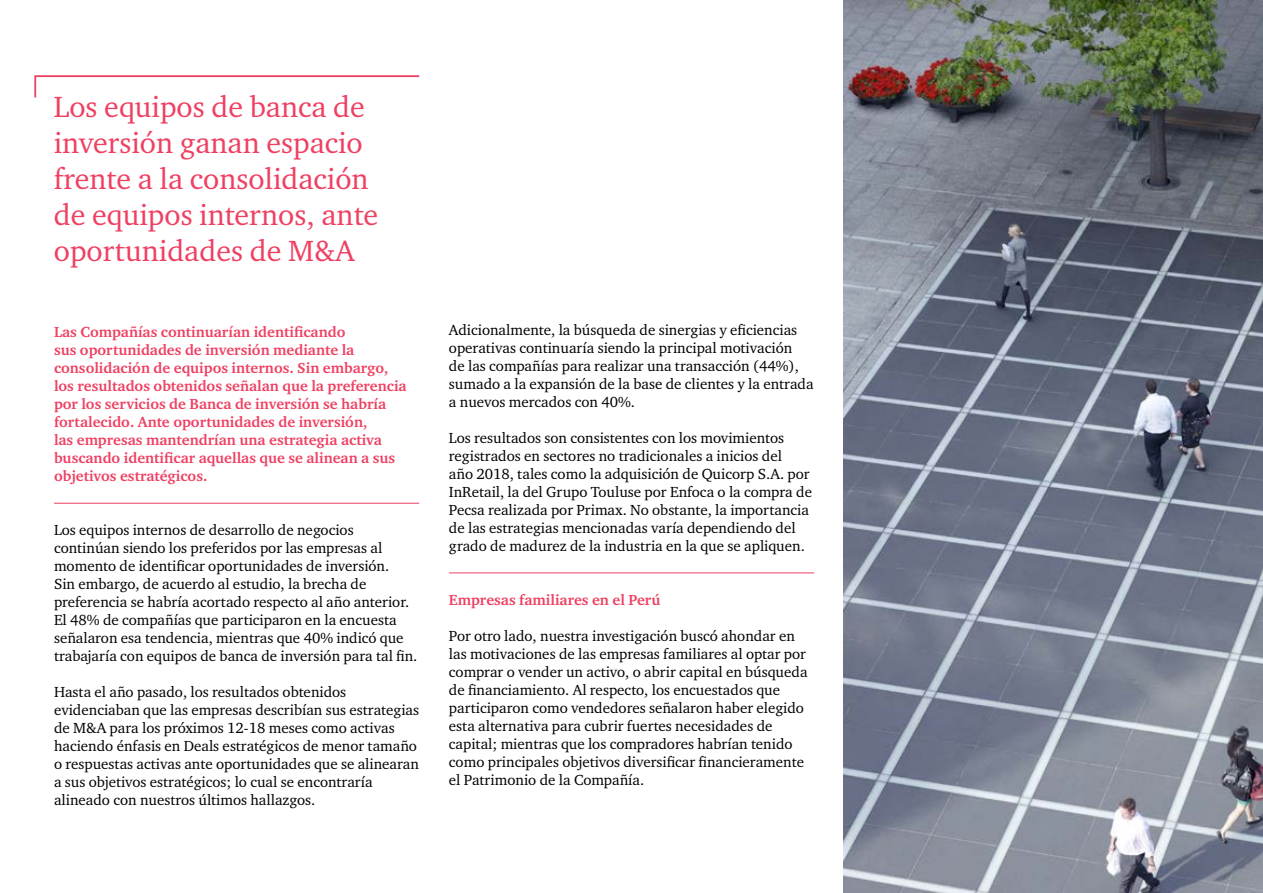
<style>
.page{position:relative;width:1263px;height:893px;background:#fff}
.page>*{position:absolute;margin:0;border:0;box-sizing:border-box;transform-origin:0 0}
.t1{font:30px/36px "Charter ITC Pro";color:#ef4062}
.t2{font:15px/18px "Charter ITC Pro";color:#000}
.t3{font:700 15px/18px "Charter ITC Pro";color:#ef4062}
</style>
<div class="page">
<svg style="left:34px;top:75px;width:386px;height:23px"></svg>
<img style="left:844px;top:0;width:419px;height:893px">
<hr style="left:54px;top:503px;width:365px;height:1px;background:#ef4062">
<hr style="left:449px;top:572px;width:365px;height:1px;background:#ef4062">
<h1 class="t1" style="left:54px;top:89px;width:326px">Los equipos de banca de inversión ganan espacio frente a la consolidación de equipos internos, ante oportunidades de M&amp;A</h1>
<p class="t3" style="left:54px;top:323px;width:354px">Las Compañías continuarían identificando<br>sus oportunidades de inversión mediante la consolidación de equipos internos. Sin embargo, los resultados obtenidos señalan que la preferencia por los servicios de Banca de inversión se habría fortalecido. Ante oportunidades de inversión,<br>las empresas mantendrían una estrategia activa buscando identificar aquellas que se alinean a sus objetivos estratégicos.</p>
<p class="t2" style="left:54px;top:521px;width:365px">Los equipos internos de desarrollo de negocios continúan siendo los preferidos por las empresas al momento de identificar oportunidades de inversión.<br>Sin embargo, de acuerdo al estudio, la brecha de preferencia se habría acortado respecto al año anterior.<br>El 48% de compañías que participaron en la encuesta señalaron esa tendencia, mientras que 40% indicó que trabajaría con equipos de banca de inversión para tal fin.</p>
<p class="t2" style="left:54px;top:683px;width:367px">Hasta el año pasado, los resultados obtenidos evidenciaban que las empresas describían sus estrategias de M&amp;A para los próximos 12-18 meses como activas haciendo énfasis en Deals estratégicos de menor tamaño o respuestas activas ante oportunidades que se alinearan a sus objetivos estratégicos; lo cual se encontraría alineado con nuestros últimos hallazgos.</p>
<p class="t2" style="left:449px;top:321px;width:366px">Adicionalmente, la búsqueda de sinergias y eficiencias operativas continuaría siendo la principal motivación<br>de las compañías para realizar una transacción (44%), sumado a la expansión de la base de clientes y la entrada a nuevos mercados con 40%.</p>
<p class="t2" style="left:449px;top:429px;width:365px">Los resultados son consistentes con los movimientos registrados en sectores no tradicionales a inicios del<br>año 2018, tales como la adquisición de Quicorp S.A. por InRetail, la del Grupo Touluse por Enfoca o la compra de Pecsa realizada por Primax. No obstante, la importancia de las estrategias mencionadas varía dependiendo del grado de madurez de la industria en la que se apliquen.</p>
<p class="t3" style="left:449px;top:591px;width:213px">Empresas familiares en el Perú</p>
<p class="t2" style="left:449px;top:627px;width:360px">Por otro lado, nuestra investigación buscó ahondar en las motivaciones de las empresas familiares al optar por comprar o vender un activo, o abrir capital en búsqueda de financiamiento. Al respecto, los encuestados que participaron como vendedores señalaron haber elegido esta alternativa para cubrir fuertes necesidades de capital; mientras que los compradores habrían tenido como principales objetivos diversificar financieramente el Patrimonio de la Compañía.</p>
</div>
